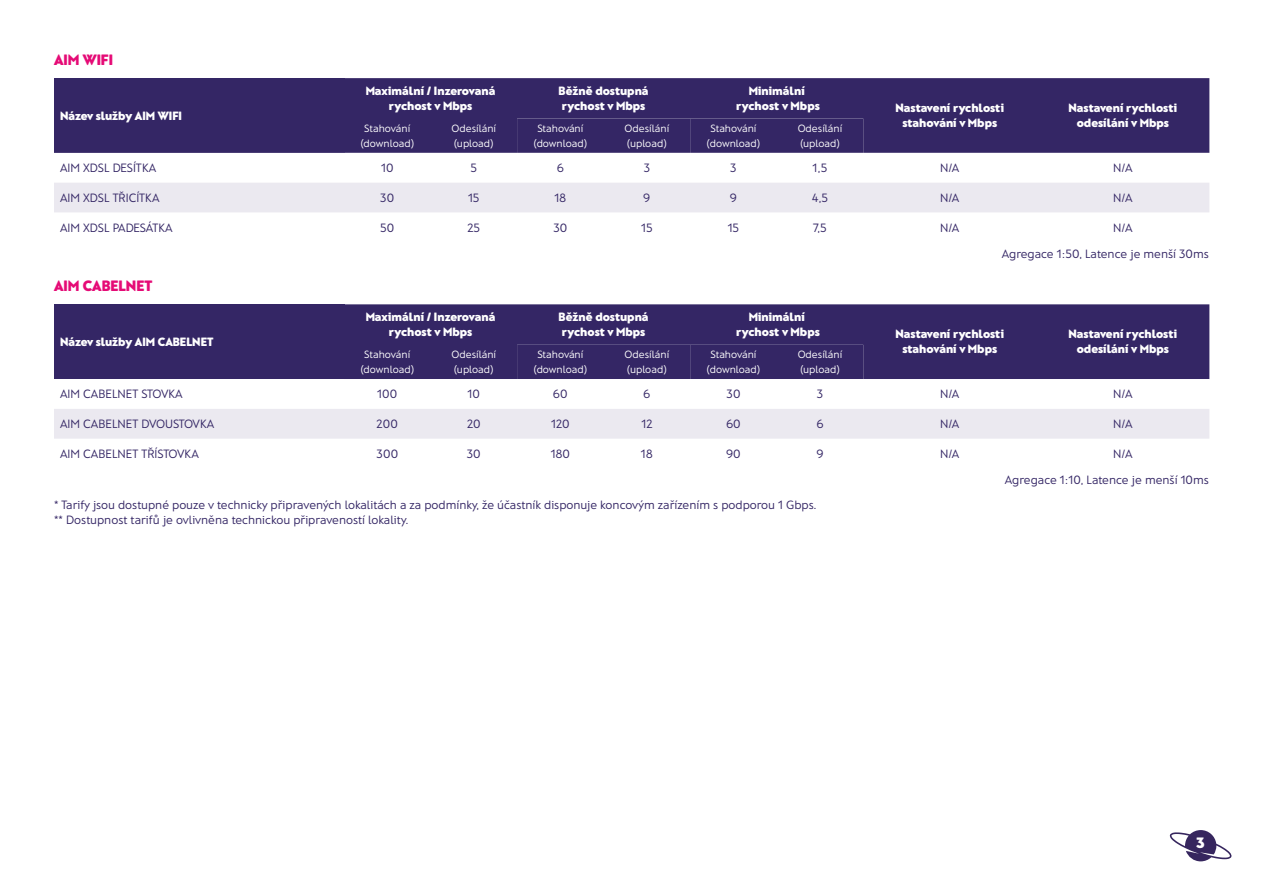
<style>
.page{position:relative;width:1263px;height:893px;background:#fff}
.page>*{position:absolute;margin:0;border:0;box-sizing:border-box;transform-origin:0 0}
.t1{font:800 15px "Franz Sans";color:#e50b76}
.t2{font:800 15px "Franz Sans";color:#fff}
.t3{font:300 12px "Franz Sans";color:#342665}
.t4{font:800 12px/15px "Franz Sans";color:#fff;text-align:center}
.t5{font:300 10.5px/15px "Franz Sans";color:#fff;text-align:center}
</style>
<div class="page">
<svg style="left:1169px;top:830px;width:63px;height:31px"></svg>
<div style="left:54px;top:78px;width:290px;height:75px;background:#342665"></div>
<div style="left:344px;top:78px;width:865px;height:75px;background:#342665"></div>
<div style="left:517px;top:119px;width:346px;height:34px;background:#342665"></div>
<div style="left:54px;top:183px;width:1155px;height:29px;background:#ebe9f0"></div>
<div style="left:54px;top:304px;width:290px;height:75px;background:#342665"></div>
<div style="left:344px;top:304px;width:865px;height:75px;background:#342665"></div>
<div style="left:517px;top:345px;width:346px;height:34px;background:#342665"></div>
<div style="left:54px;top:409px;width:1155px;height:30px;background:#ebe9f0"></div>
<p class="t1" style="left:54px;top:50px;width:61px">AIM WIFI</p>
<p class="t4" style="left:60px;top:108px;width:124px">Název služby AIM WIFI</p>
<p class="t4" style="left:366px;top:83px;width:131px">Maximální / Inzerovaná rychost v Mbps</p>
<p class="t4" style="left:559px;top:83px;width:91px;text-align:left">Běžně dostupná rychost v Mbps</p>
<p class="t4" style="left:736px;top:83px;width:85px">Minimální rychost v Mbps</p>
<p class="t5" style="left:360px;top:121px;width:55px">Stahování (download)</p>
<p class="t5" style="left:451px;top:121px;width:46px;text-align:left">Odesílání (upload)</p>
<p class="t5" style="left:533px;top:121px;width:55px">Stahování (download)</p>
<p class="t5" style="left:625px;top:121px;width:46px;text-align:left">Odesílání (upload)</p>
<p class="t5" style="left:706px;top:121px;width:55px">Stahování (download)</p>
<p class="t5" style="left:798px;top:121px;width:46px;text-align:left">Odesílání (upload)</p>
<p class="t4" style="left:895px;top:101px;width:110px">Nastavení rychlosti stahování v Mbps</p>
<p class="t4" style="left:1068px;top:101px;width:110px">Nastavení rychlosti odesílání v Mbps</p>
<p class="t3" style="left:60px;top:161px;width:98px">AIM XDSL DESÍTKA</p>
<p class="t3" style="left:381px;top:161px;width:14px">10</p>
<p class="t3" style="left:470px;top:161px;width:8px">5</p>
<p class="t3" style="left:557px;top:161px;width:9px">6</p>
<p class="t3" style="left:644px;top:161px;width:8px">3</p>
<p class="t3" style="left:730px;top:161px;width:8px">3</p>
<p class="t3" style="left:812px;top:161px;width:16px">1,5</p>
<p class="t3" style="left:940px;top:161px;width:21px">N/A</p>
<p class="t3" style="left:1113px;top:161px;width:21px">N/A</p>
<p class="t3" style="left:60px;top:191px;width:101px">AIM XDSL TŘICÍTKA</p>
<p class="t3" style="left:380px;top:191px;width:16px">30</p>
<p class="t3" style="left:468px;top:191px;width:13px">15</p>
<p class="t3" style="left:554px;top:191px;width:13px">18</p>
<p class="t3" style="left:643px;top:191px;width:9px">9</p>
<p class="t3" style="left:730px;top:191px;width:9px">9</p>
<p class="t3" style="left:812px;top:191px;width:18px">4,5</p>
<p class="t3" style="left:940px;top:191px;width:21px">N/A</p>
<p class="t3" style="left:1113px;top:191px;width:21px">N/A</p>
<p class="t3" style="left:60px;top:221px;width:114px">AIM XDSL PADESÁTKA</p>
<p class="t3" style="left:380px;top:221px;width:16px">50</p>
<p class="t3" style="left:468px;top:221px;width:14px">25</p>
<p class="t3" style="left:553px;top:221px;width:15px">30</p>
<p class="t3" style="left:641px;top:221px;width:13px">15</p>
<p class="t3" style="left:728px;top:221px;width:13px">15</p>
<p class="t3" style="left:813px;top:221px;width:15px">7,5</p>
<p class="t3" style="left:940px;top:221px;width:21px">N/A</p>
<p class="t3" style="left:1113px;top:221px;width:21px">N/A</p>
<p class="t1" style="left:54px;top:276px;width:100px">AIM CABELNET</p>
<p class="t4" style="left:60px;top:334px;width:155px">Název služby AIM CABELNET</p>
<p class="t4" style="left:366px;top:310px;width:131px">Maximální / Inzerovaná rychost v Mbps</p>
<p class="t4" style="left:559px;top:310px;width:91px;text-align:left">Běžně dostupná rychost v Mbps</p>
<p class="t4" style="left:736px;top:310px;width:85px">Minimální rychost v Mbps</p>
<p class="t5" style="left:360px;top:347px;width:55px">Stahování (download)</p>
<p class="t5" style="left:451px;top:347px;width:46px;text-align:left">Odesílání (upload)</p>
<p class="t5" style="left:533px;top:347px;width:55px">Stahování (download)</p>
<p class="t5" style="left:625px;top:347px;width:46px;text-align:left">Odesílání (upload)</p>
<p class="t5" style="left:706px;top:347px;width:55px">Stahování (download)</p>
<p class="t5" style="left:798px;top:347px;width:46px;text-align:left">Odesílání (upload)</p>
<p class="t3" style="left:1002px;top:247px;width:209px">Agregace 1:50, Latence je menší 30ms</p>
<p class="t4" style="left:895px;top:327px;width:110px">Nastavení rychlosti stahování v Mbps</p>
<p class="t4" style="left:1068px;top:327px;width:110px">Nastavení rychlosti odesílání v Mbps</p>
<p class="t3" style="left:60px;top:387px;width:124px">AIM CABELNET STOVKA</p>
<p class="t3" style="left:377px;top:387px;width:22px">100</p>
<p class="t3" style="left:468px;top:387px;width:14px">10</p>
<p class="t3" style="left:553px;top:387px;width:16px">60</p>
<p class="t3" style="left:643px;top:387px;width:9px">6</p>
<p class="t3" style="left:726px;top:387px;width:16px">30</p>
<p class="t3" style="left:817px;top:387px;width:8px">3</p>
<p class="t3" style="left:940px;top:387px;width:21px">N/A</p>
<p class="t3" style="left:1113px;top:387px;width:21px">N/A</p>
<p class="t3" style="left:60px;top:417px;width:156px">AIM CABELNET DVOUSTOVKA</p>
<p class="t3" style="left:377px;top:417px;width:23px">200</p>
<p class="t3" style="left:467px;top:417px;width:15px">20</p>
<p class="t3" style="left:551px;top:417px;width:20px">120</p>
<p class="t3" style="left:641px;top:417px;width:13px">12</p>
<p class="t3" style="left:726px;top:417px;width:16px">60</p>
<p class="t3" style="left:816px;top:417px;width:9px">6</p>
<p class="t3" style="left:940px;top:417px;width:21px">N/A</p>
<p class="t3" style="left:1113px;top:417px;width:21px">N/A</p>
<p class="t3" style="left:60px;top:447px;width:140px">AIM CABELNET TŘÍSTOVKA</p>
<p class="t3" style="left:376px;top:447px;width:23px">300</p>
<p class="t3" style="left:467px;top:447px;width:15px">30</p>
<p class="t3" style="left:551px;top:447px;width:21px">180</p>
<p class="t3" style="left:641px;top:447px;width:13px">18</p>
<p class="t3" style="left:726px;top:447px;width:16px">90</p>
<p class="t3" style="left:816px;top:447px;width:9px">9</p>
<p class="t3" style="left:940px;top:447px;width:21px">N/A</p>
<p class="t3" style="left:1113px;top:447px;width:21px">N/A</p>
<p class="t3" style="left:54px;top:498px;width:764px">* Tarify jsou dostupné pouze v technicky připravených lokalitách a za podmínky, že účastník disponuje koncovým zařízením s podporou 1 Gbps.</p>
<p class="t3" style="left:54px;top:513px;width:356px">** Dostupnost tarifů je ovlivněna technickou připraveností lokality.</p>
<p class="t3" style="left:1005px;top:473px;width:206px">Agregace 1:10, Latence je menší 10ms</p>
<p class="t2" style="left:1196px;top:833px;width:10px">3</p>
</div>
